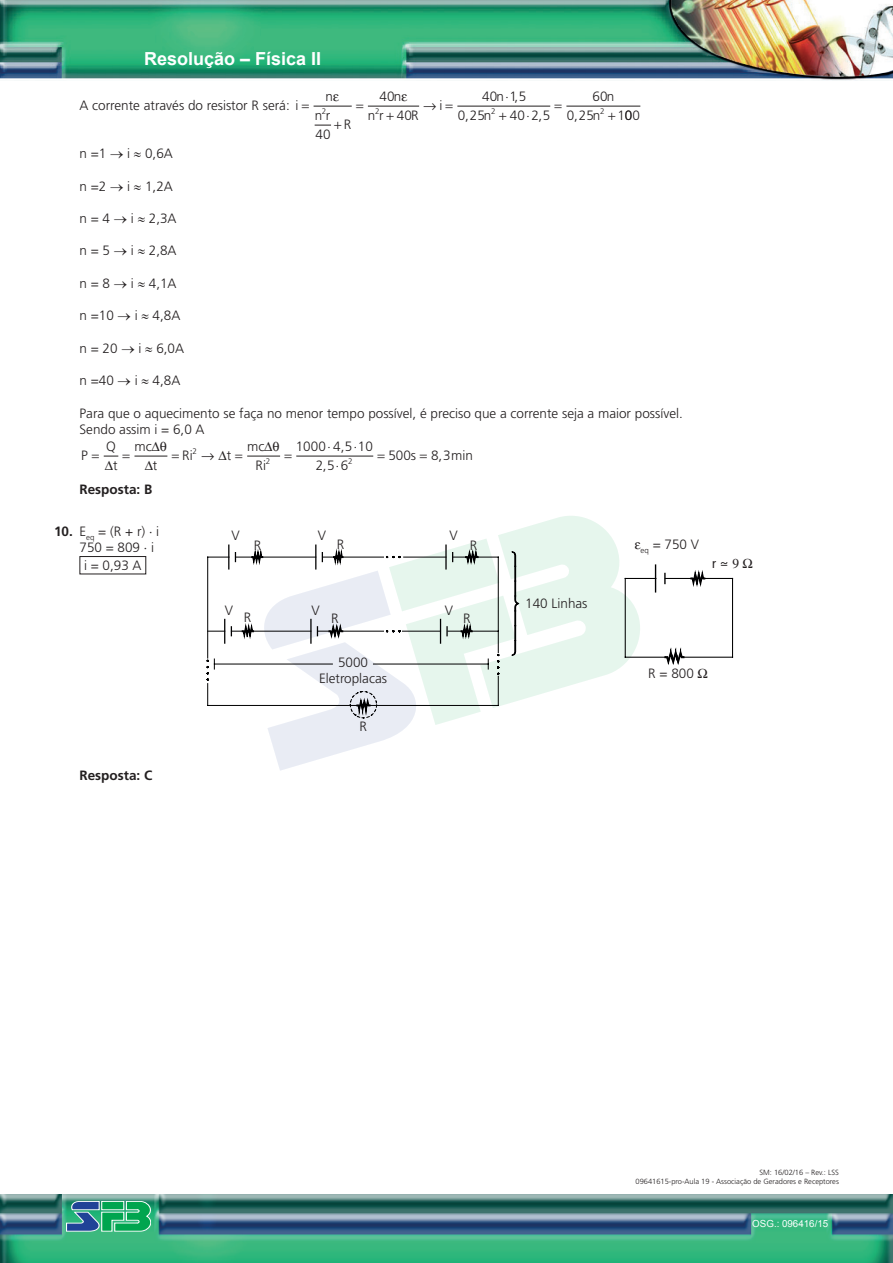
<style>
.page{position:relative;width:893px;height:1263px;background:#fff}
.page>*{position:absolute;margin:0;border:0;box-sizing:border-box;transform-origin:0 0}
.t1{font:700 18px "Arial";color:#fff}
.Exercício_chamada{font:300 13.5px/19.4px "Frutiger";color:#231f20}
.Exercício_resposta{font:300 13.5px "Frutiger";color:#231f20}
.Exercício_chamada-2{font:700 13.5px "Frutiger";color:#231f20}
.t2{font:condensed 13.5px "Frutiger";color:#231f20}
.t3{font:9.75px "Arial";color:#fff}
.t4{font:300 8.1px "Frutiger";color:#231f20}
.t5{font:300 7.5px "Frutiger";color:#231f20}
.s1{font-weight:700}
</style>
<div class="page">
<img style="left:0;top:1195px;width:893px;height:68px">
<svg style="left:66px;top:1201px;width:85px;height:30px;background:#39a184"></svg>
<img style="left:0;top:0;width:892px;height:80px">
<hr style="left:314px;top:106px;width:38px;height:1px;background:#231f20">
<hr style="left:368px;top:106px;width:51px;height:1px;background:#231f20">
<hr style="left:457px;top:106px;width:93px;height:1px;background:#231f20">
<hr style="left:566px;top:106px;width:74px;height:1px;background:#231f20">
<hr style="left:134px;top:456px;width:33px;height:1px;background:#231f20">
<hr style="left:247px;top:456px;width:33px;height:1px;background:#231f20">
<hr style="left:296px;top:456px;width:77px;height:1px;background:#231f20">
<div style="left:80px;top:556px;width:66px;height:18px;border:1px solid #231f20"></div>
<svg style="left:655px;top:565px;width:1px;height:27px"></svg>
<hr style="left:732px;top:578px;width:1px;height:79px;background:#000001">
<hr style="left:684px;top:657px;width:48px;height:1px;background:#000001">
<hr style="left:625px;top:657px;width:40px;height:1px;background:#000001">
<hr style="left:625px;top:578px;width:31px;height:1px;background:#000001">
<svg style="left:664px;top:650px;width:21px;height:14px"></svg>
<svg style="left:315px;top:124px;width:16px;height:2px"></svg>
<svg style="left:103px;top:455px;width:16px;height:2px"></svg>
<svg style="left:207px;top:516px;width:437px;height:255px"></svg>
<svg style="left:664px;top:570px;width:70px;height:15px"></svg>
<h1 class="t1" style="left:144px;top:46px;width:179px">Resolução – Física II</h1>
<p class="Exercício_resposta" style="left:80px;top:97px;width:220px">A corrente através do resistor R será: i</p>
<p class="Exercício_chamada" style="left:315px;top:87px;width:20px;text-align:right">n n r</p>
<p class="Exercício_chamada" style="left:368px;top:86px;width:35px;text-indent:12px">40n n r</p>
<p class="Exercício_chamada" style="left:510px;top:86px;width:42px;text-indent:-28px">40 15<br>40 25</p>
<p class="Exercício_chamada" style="left:567px;top:86px;width:49px;text-indent:26px">60n<br>0 25n</p>
<p class="Exercício_chamada" style="left:496px;top:86px;width:23px">n⋅ ,</p>
<p class="Exercício_chamada" style="left:423px;top:95px;width:21px">→i</p>
<p class="t4" style="left:322px;top:107px;width:6px">2</p>
<p class="t4" style="left:375px;top:107px;width:6px">2</p>
<p class="t4" style="left:491px;top:107px;width:6px">2</p>
<p class="t4" style="left:600px;top:107px;width:6px">2</p>
<p class="Exercício_chamada" style="left:316px;top:125px;width:17px">40</p>
<p class="Exercício_chamada" style="left:617px;top:106px;width:24px">100</p>
<p class="Exercício_chamada" style="left:397px;top:106px;width:23px">40R</p>
<p class="Exercício_chamada" style="left:458px;top:106px;width:35px">0 25n</p>
<p class="Exercício_chamada" style="left:465px;top:106px;width:5px">,</p>
<p class="Exercício_chamada" style="left:538px;top:106px;width:5px">,</p>
<p class="Exercício_chamada" style="left:574px;top:106px;width:5px">,</p>
<p class="Exercício_chamada" style="left:344px;top:114px;width:9px">R</p>
<p class="Exercício_resposta" style="left:80px;top:146px;width:95px">n =1 → i ≈ 0,6A</p>
<p class="Exercício_resposta" style="left:80px;top:178px;width:95px">n =2 → i ≈ 1,2A</p>
<p class="Exercício_resposta" style="left:80px;top:211px;width:99px">n = 4 → i ≈ 2,3A</p>
<p class="Exercício_resposta" style="left:80px;top:243px;width:99px">n = 5 → i ≈ 2,8A</p>
<p class="Exercício_resposta" style="left:80px;top:275px;width:99px">n = 8 → i ≈ 4,1A</p>
<p class="Exercício_resposta" style="left:80px;top:308px;width:102px">n =10 → i ≈ 4,8A</p>
<p class="Exercício_resposta" style="left:80px;top:340px;width:106px">n = 20 → i ≈ 6,0A</p>
<p class="Exercício_resposta" style="left:80px;top:373px;width:102px">n =40 → i ≈ 4,8A</p>
<p class="Exercício_chamada" style="left:80px;top:404px;width:605px">Para que o aquecimento se faça no menor tempo possível, é preciso que a corrente seja a maior possível.</p>
<p class="Exercício_resposta" style="left:80px;top:422px;width:127px">Sendo assim i = 6,0 A</p>
<p class="Exercício_chamada" style="left:81px;top:445px;width:8px">P</p>
<p class="Exercício_chamada" style="left:105px;top:436px;width:14px">Q ∆t</p>
<p class="Exercício_chamada" style="left:135px;top:436px;width:27px;text-align:center">mc∆ ∆t</p>
<p class="Exercício_chamada" style="left:182px;top:445px;width:12px">Ri</p>
<p class="Exercício_chamada" style="left:201px;top:445px;width:32px">→ ∆t</p>
<p class="Exercício_chamada" style="left:247px;top:436px;width:27px;text-align:center">mc∆<br>Ri</p>
<p class="Exercício_chamada" style="left:388px;top:445px;width:29px">500s</p>
<p class="Exercício_chamada" style="left:296px;top:436px;width:79px;text-align:center">1000 4 5 10<br>256</p>
<p class="Exercício_chamada" style="left:431px;top:445px;width:21px">8 3</p>
<p class="t4" style="left:192px;top:446px;width:6px">2</p>
<p class="Exercício_chamada" style="left:341px;top:436px;width:5px">,</p>
<p class="Exercício_chamada" style="left:438px;top:445px;width:36px">, min</p>
<p class="t4" style="left:266px;top:457px;width:6px">2</p>
<p class="t4" style="left:348px;top:457px;width:6px">2</p>
<p class="Exercício_chamada" style="left:323px;top:456px;width:5px">,</p>
<p class="Exercício_chamada-2" style="left:80px;top:481px;width:74px">Resposta: B</p>
<p class="Exercício_chamada" style="left:54px;top:521px;width:107px"><span class="s1">10.</span> E<sub>eq</sub> = (R + r) ⋅ i</p>
<p class="Exercício_resposta" style="left:80px;top:540px;width:76px">750 = 809 ⋅ i</p>
<p class="Exercício_chamada" style="left:84px;top:555px;width:59px">i = 0,93 A</p>
<p class="Exercício_chamada" style="left:231px;top:525px;width:10px">V</p>
<p class="Exercício_chamada" style="left:318px;top:525px;width:10px">V</p>
<p class="Exercício_chamada" style="left:449px;top:525px;width:10px">V</p>
<p class="Exercício_chamada" style="left:254px;top:535px;width:9px">R</p>
<p class="Exercício_chamada" style="left:337px;top:535px;width:9px">R</p>
<p class="Exercício_chamada" style="left:470px;top:536px;width:9px">R</p>
<p class="Exercício_chamada" style="left:225px;top:600px;width:10px">V</p>
<p class="Exercício_chamada" style="left:311px;top:600px;width:10px">V</p>
<p class="Exercício_chamada" style="left:445px;top:600px;width:10px">V</p>
<p class="Exercício_chamada" style="left:244px;top:608px;width:9px">R</p>
<p class="Exercício_chamada" style="left:331px;top:608px;width:9px">R</p>
<p class="Exercício_chamada" style="left:463px;top:609px;width:9px">R</p>
<p class="Exercício_chamada" style="left:319px;top:654px;width:69px;line-height:16.2px;text-align:center">5000<br>Eletroplacas</p>
<p class="Exercício_chamada" style="left:359px;top:717px;width:9px">R</p>
<p class="Exercício_chamada" style="left:525px;top:593px;width:64px">140 Linhas</p>
<p class="Exercício_chamada" style="left:641px;top:534px;width:60px"><sub>eq</sub> = 750 V</p>
<p class="Exercício_chamada" style="left:648px;top:664px;width:47px">R = 800</p>
<p class="t2" style="left:712px;top:555px;width:18px">r ≃</p>
<p class="Exercício_chamada-2" style="left:80px;top:767px;width:74px">Resposta: C</p>
<p class="t5" style="left:759px;top:1168px;width:81px">SM: 16/02/16 – Rev.: LSS</p>
<p class="t5" style="left:636px;top:1177px;width:205px">09641615-pro-Aula 19 - Associação de Geradores e Receptores</p>
<p class="t3" style="left:752px;top:1217px;width:77px">OSG.: 096416/15</p>
</div>
